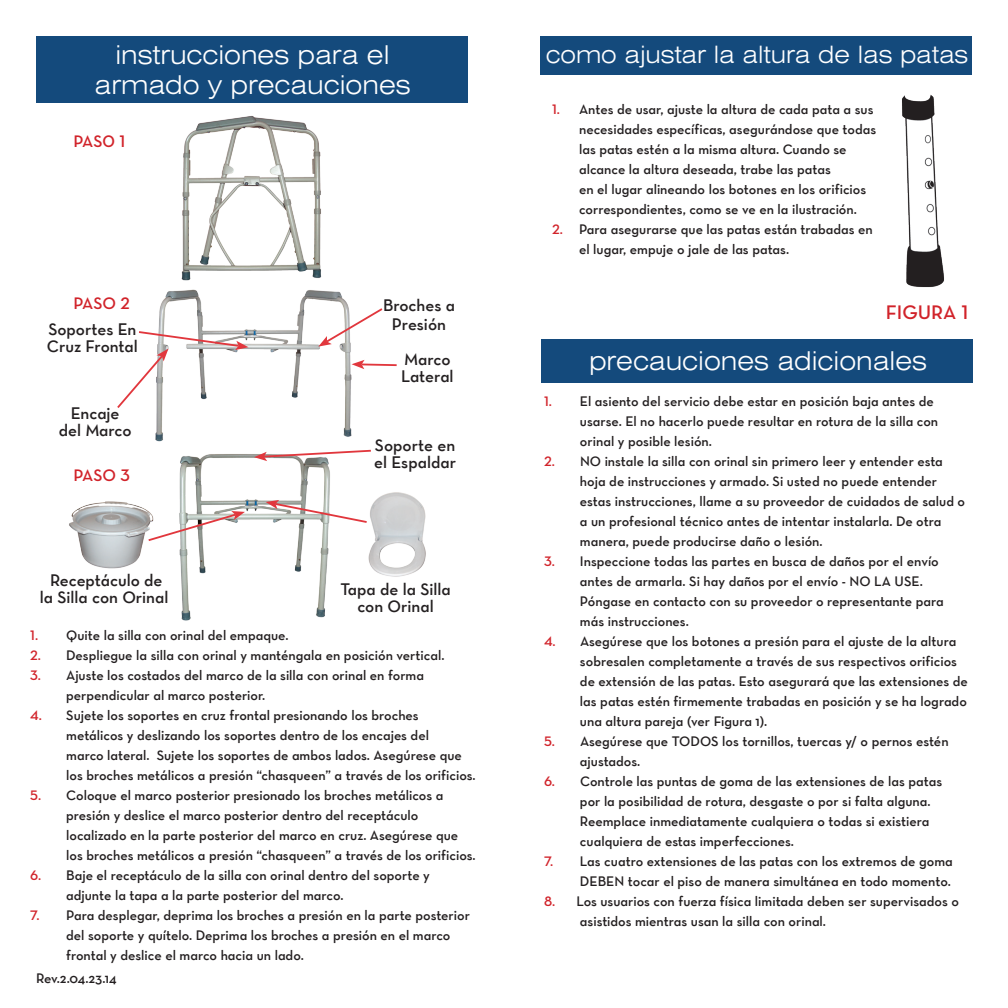
<style>
.page{position:relative;width:1008px;height:1008px;background:#fff}
.page>*{position:absolute;margin:0;border:0;box-sizing:border-box;transform-origin:0 0}
.t1{font:300 expanded 26px "Swiss 721 BT";color:#fff}
.t2{font:300 expanded 24px "Swiss 721 BT";color:#fff}
.Copy_of_Normal{font:20px "Neutraface Text Demi Alt";color:#d1232a}
.Copy_of_Normal-2{font:17px/17px "Neutraface Text TT Demi Alt";color:#231f20;text-align:center}
.Copy_of_Normal-3{font:17px "Neutraface Text Demi Alt";letter-spacing:-.005em;color:#d1232a}
.Copy_of_Normal-4{font:14px/20px "Neutraface Text TT Demi Alt";color:#231f20}
.s1{font-family:"Neutraface Text Demi Alt";color:#d1232a}
</style>
<div class="page">
<div style="left:36px;top:36px;width:432px;height:66px;background:#144a7c"></div>
<img style="left:181px;top:116px;width:141px;height:165px">
<img style="left:155px;top:289px;width:197px;height:153px">
<img style="left:179px;top:454px;width:151px;height:167px">
<img style="left:69px;top:501px;width:79px;height:68px">
<img style="left:368px;top:492px;width:58px;height:85px">
<svg style="left:146px;top:511px;width:99px;height:32px"></svg>
<svg style="left:266px;top:500px;width:103px;height:24px"></svg>
<svg style="left:117px;top:330px;width:132px;height:80px"></svg>
<svg style="left:352px;top:360px;width:45px;height:9px"></svg>
<svg style="left:318px;top:307px;width:65px;height:40px"></svg>
<svg style="left:254px;top:449px;width:117px;height:12px"></svg>
<img style="left:902px;top:94px;width:42px;height:194px">
<div style="left:540px;top:36px;width:432px;height:39px;background:#144a7c"></div>
<div style="left:541px;top:340px;width:432px;height:43px;background:#144a7c"></div>
<p class="t1" style="left:115px;top:39px;width:276px">instrucciones para el</p>
<p class="t1" style="left:95px;top:69px;width:317px">armado y precauciones</p>
<p class="Copy_of_Normal-3" style="left:73px;top:130px;width:53px">PAS0 1</p>
<p class="Copy_of_Normal-3" style="left:73px;top:293px;width:58px">PASO 2</p>
<p class="Copy_of_Normal-2" style="left:47px;top:321px;width:93px;text-align:left">Soportes En<br>Cruz Frontal</p>
<p class="Copy_of_Normal-2" style="left:71px;top:405px;width:50px">Encaje</p>
<p class="Copy_of_Normal-2" style="left:59px;top:422px;width:74px">del Marco</p>
<p class="Copy_of_Normal-3" style="left:73px;top:464px;width:58px">PASO 3</p>
<p class="Copy_of_Normal-2" style="left:40px;top:572px;width:130px">Receptáculo de la Silla con Orinal</p>
<p class="Copy_of_Normal-2" style="left:383px;top:296px;width:73px;line-height:18.8px">Broches a<br>Presión</p>
<p class="Copy_of_Normal-2" style="left:401px;top:351px;width:54px;text-align:left">Marco<br>Lateral</p>
<p class="Copy_of_Normal-2" style="left:375px;top:436px;width:82px">Soporte en</p>
<p class="Copy_of_Normal-2" style="left:374px;top:453px;width:83px">el Espaldar</p>
<p class="Copy_of_Normal-2" style="left:340px;top:581px;width:112px">Tapa de la Silla con Orinal</p>
<p class="Copy_of_Normal-4" style="left:30px;top:625px;width:260px"><span class="s1">1.</span> Quite la silla con orinal del empaque.</p>
<p class="Copy_of_Normal-4" style="left:30px;top:645px;width:416px"><span class="s1">2.</span> Despliegue la silla con orinal y manténgala en posición vertical.</p>
<p class="Copy_of_Normal-4" style="left:66px;top:665px;width:359px;text-indent:-36px"><span class="s1">3.</span> Ajuste los costados del marco de la silla con orinal en forma perpendicular al marco posterior.</p>
<p class="Copy_of_Normal-4" style="left:66px;top:705px;width:411px;text-indent:-36px"><span class="s1">4.</span> Sujete los soportes en cruz frontal presionando los broches metálicos y deslizando los soportes dentro de los encajes del<br>marco lateral. Sujete los soportes de ambos lados. Asegúrese que los broches metálicos a presión “chasqueen” a través de los orificios.</p>
<p class="Copy_of_Normal-4" style="left:66px;top:785px;width:411px;text-indent:-36px"><span class="s1">5.</span> Coloque el marco posterior presionado los broches metálicos a presión y deslice el marco posterior dentro del receptáculo localizado en la parte posterior del marco en cruz. Asegúrese que los broches metálicos a presión “chasqueen” a través de los orificios.</p>
<p class="Copy_of_Normal-4" style="left:66px;top:865px;width:365px;text-indent:-36px"><span class="s1">6.</span> Baje el receptáculo de la silla con orinal dentro del soporte y adjunte la tapa a la parte posterior del marco.</p>
<p class="Copy_of_Normal-4" style="left:66px;top:905px;width:405px;text-indent:-36px"><span class="s1">7.</span> Para desplegar, deprima los broches a presión en la parte posterior del soporte y quítelo. Deprima los broches a presión en el marco frontal y deslice el marco hacia un lado.</p>
<p class="Copy_of_Normal-4" style="left:36px;top:968px;width:82px">Rev.2.04.23.14</p>
<p class="t2" style="left:546px;top:40px;width:424px">como ajustar la altura de las patas</p>
<p class="Copy_of_Normal-4" style="left:579px;top:99px;width:299px;text-indent:-27px"><span class="s1">1.</span> Antes de usar, ajuste la altura de cada pata a sus necesidades específicas, asegurándose que todas las patas estén a la misma altura. Cuando se alcance la altura deseada, trabe las patas<br>en el lugar alineando los botones en los orificios correspondientes, como se ve en la ilustración.</p>
<p class="Copy_of_Normal-4" style="left:579px;top:219px;width:295px;text-indent:-27px"><span class="s1">2.</span> Para asegurarse que las patas están trabadas en el lugar, empuje o jale de las patas.</p>
<p class="Copy_of_Normal" style="left:886px;top:300px;width:84px">FIGURA 1</p>
<p class="t1" style="left:589px;top:345px;width:339px">precauciones adicionales</p>
<p class="Copy_of_Normal-4" style="left:580px;top:392px;width:360px;text-indent:-36px"><span class="s1">1.</span> El asiento del servicio debe estar en posición baja antes de usarse. El no hacerlo puede resultar en rotura de la silla con orinal y posible lesión.</p>
<p class="Copy_of_Normal-4" style="left:580px;top:452px;width:387px;text-indent:-36px"><span class="s1">2.</span> NO instale la silla con orinal sin primero leer y entender esta hoja de instrucciones y armado. Si usted no puede entender estas instrucciones, llame a su proveedor de cuidados de salud o a un profesional técnico antes de intentar instalarla. De otra manera, puede producirse daño o lesión.</p>
<p class="Copy_of_Normal-4" style="left:580px;top:552px;width:365px;text-indent:-36px"><span class="s1">3.</span> Inspeccione todas las partes en busca de daños por el envío antes de armarla. Si hay daños por el envío - NO LA USE.<br>Póngase en contacto con su proveedor o representante para más instrucciones.</p>
<p class="Copy_of_Normal-4" style="left:580px;top:632px;width:389px;text-indent:-36px"><span class="s1">4.</span> Asegúrese que los botones a presión para el ajuste de la altura sobresalen completamente a través de sus respectivos orificios de extensión de las patas. Esto asegurará que las extensiones de las patas estén firmemente trabadas en posición y se ha logrado una altura pareja (ver Figura 1).</p>
<p class="Copy_of_Normal-4" style="left:580px;top:732px;width:370px;text-indent:-36px"><span class="s1">5.</span> Asegúrese que TODOS los tornillos, tuercas y/ o pernos estén ajustados.</p>
<p class="Copy_of_Normal-4" style="left:580px;top:772px;width:364px;text-indent:-36px"><span class="s1">6.</span> Controle las puntas de goma de las extensiones de las patas por la posibilidad de rotura, desgaste o por si falta alguna.<br>Reemplace inmediatamente cualquiera o todas si existiera cualquiera de estas imperfecciones.</p>
<p class="Copy_of_Normal-4" style="left:544px;top:852px;width:410px;text-align:right"><span class="s1">7.</span> Las cuatro extensiones de las patas con los extremos de goma<br>DEBEN tocar el piso de manera simultánea en todo momento.</p>
<p class="Copy_of_Normal-4" style="left:580px;top:892px;width:380px;text-indent:-36px"><span class="s1">8.</span> Los usuarios con fuerza física limitada deben ser supervisados o asistidos mientras usan la silla con orinal.</p>
</div>
